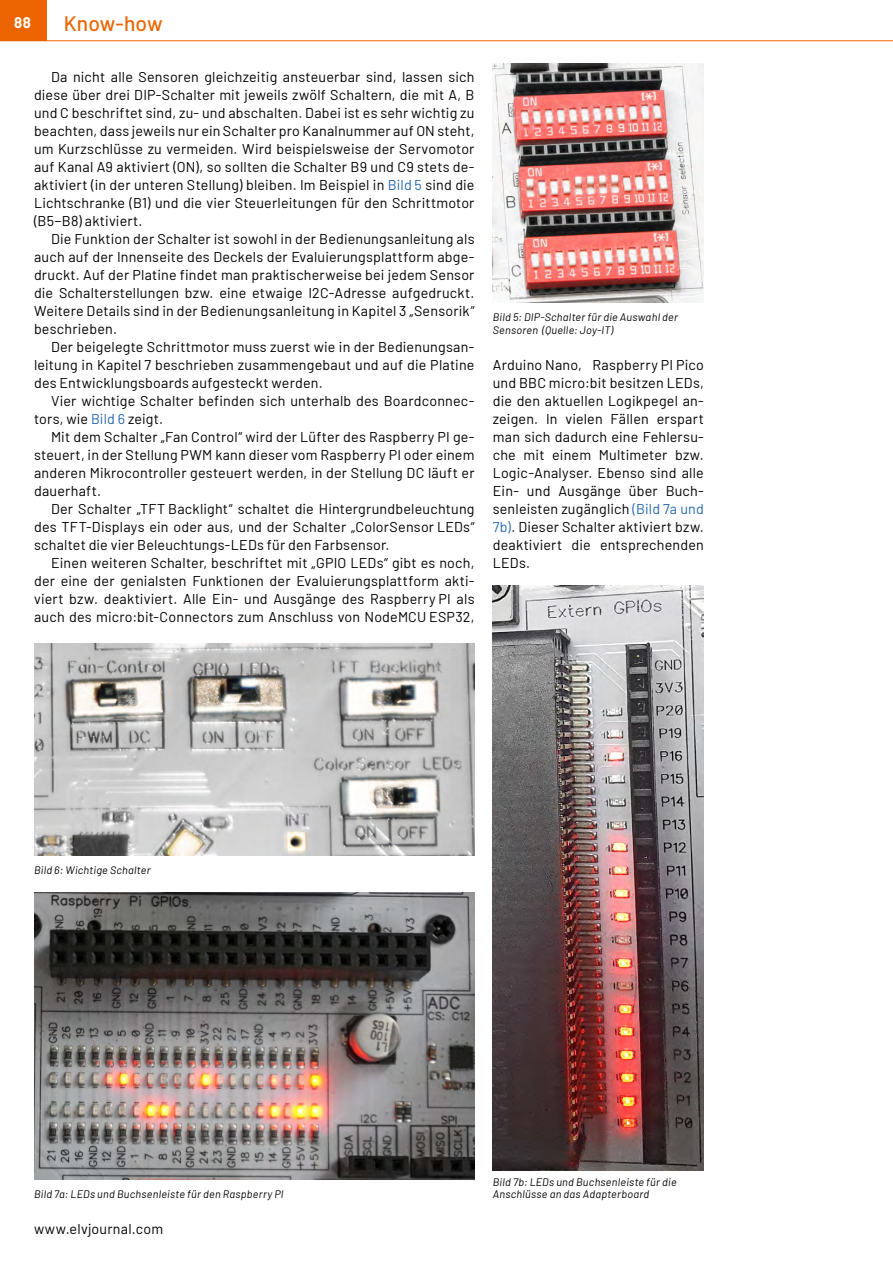
<style>
.page{position:relative;width:893px;height:1263px;background:#fff}
.page>*{position:absolute;margin:0;border:0;box-sizing:border-box;transform-origin:0 0}
.t1{font:500 21px "Barlow";color:#ec6502}
.t2{font:700 15px "Barlow";color:#fff}
.t3{font:14.25px/18px "Barlow";letter-spacing:.015em;color:#000;text-align:justify}
.t4{font:italic 10.8px/12.5px "Barlow";letter-spacing:.025em;color:#000}
.s1{color:#2769b2}
</style>
<div class="page">
<div style="left:0;top:0;width:47px;height:40px;background:#ec6502"></div>
<hr style="left:0;top:40px;width:893px;height:1px;background:#ec6502">
<img style="left:493px;top:64px;width:211px;height:238px">
<img style="left:34px;top:643px;width:440px;height:213px">
<img style="left:34px;top:892px;width:440px;height:288px">
<img style="left:493px;top:586px;width:211px;height:584px">
<p class="t2" style="left:14px;top:11px;width:18px">88</p>
<h1 class="t1" style="left:64px;top:8px;width:100px">Know-how</h1>
<p class="t3" style="left:34px;top:67px;width:442px;text-indent:17px">Da nicht alle Sensoren gleichzeitig ansteuerbar sind, lassen sich diese über drei DIP-Schalter mit jeweils zwölf Schaltern, die mit A, B und C beschriftet sind, zu- und abschalten. Dabei ist es sehr wichtig zu beachten, dass jeweils nur ein Schalter pro Kanalnummer auf ON steht, um Kurzschlüsse zu vermeiden. Wird beispielsweise der Servomotor auf Kanal A9 aktiviert (ON), so sollten die Schalter B9 und C9 stets de&shy;aktiviert (in der unteren Stellung) bleiben. Im Beispiel in <span class="s1">Bild 5</span> sind die Lichtschranke (B1) und die vier Steuerleitungen für den Schrittmotor (B5−B8) aktiviert.</p>
<p class="t3" style="left:34px;top:229px;width:442px;text-indent:17px">Die Funktion der Schalter ist sowohl in der Bedienungsanleitung als auch auf der Innenseite des Deckels der Evaluierungsplattform abge&shy;druckt. Auf der Platine findet man praktischerweise bei jedem Sensor die Schalterstellungen bzw. eine etwaige I2C-Adresse aufgedruckt.<br>Weitere Details sind in der Bedienungsanleitung in Kapitel 3 „Sensorik“ beschrieben.</p>
<p class="t3" style="left:34px;top:337px;width:442px;text-indent:17px">Der beigelegte Schrittmotor muss zuerst wie in der Bedienungsan&shy;leitung in Kapitel 7 beschrieben zusammengebaut und auf die Platine des Entwicklungsboards aufgesteckt werden.</p>
<p class="t3" style="left:34px;top:391px;width:442px;text-indent:17px">Vier wichtige Schalter befinden sich unterhalb des Boardconnec&shy;tors, wie <span class="s1">Bild 6</span> zeigt.</p>
<p class="t3" style="left:34px;top:427px;width:442px;text-indent:17px">Mit dem Schalter „Fan Control“ wird der Lüfter des Raspberry PI ge&shy;steuert, in der Stellung PWM kann dieser vom Raspberry PI oder einem anderen Mikrocontroller gesteuert werden, in der Stellung DC läuft er dauerhaft.</p>
<p class="t3" style="left:34px;top:498px;width:442px;text-indent:17px">Der Schalter „TFT Backlight“ schaltet die Hintergrundbeleuchtung des TFT-Displays ein oder aus, und der Schalter „ColorSensor LEDs“ schaltet die vier Beleuchtungs-LEDs für den Farbsensor.</p>
<p class="t3" style="left:34px;top:552px;width:442px;text-indent:17px">Einen weiteren Schalter, beschriftet mit „GPIO LEDs“ gibt es noch, der eine der genialsten Funktionen der Evaluierungsplattform akti&shy;viert bzw. deaktiviert. Alle Ein- und Ausgänge des Raspberry PI als auch des micro:bit-Connectors zum Anschluss von NodeMCU ESP32,</p>
<p class="t4" style="left:493px;top:310px;width:187px">Bild 5: DIP-Schalter für die Auswahl der<br>Sensoren (Quelle: Joy-IT)</p>
<p class="t3" style="left:493px;top:355px;width:213px">Arduino Nano, Raspberry PI Pico und BBC micro:bit besitzen LEDs, die den aktuellen Logikpegel an&shy;zeigen. In vielen Fällen erspart man sich dadurch eine Fehlersu&shy;che mit einem Multimeter bzw.<br>Logic-Analyser. Ebenso sind alle Ein- und Ausgänge über Buch&shy;senleisten zugänglich <span class="s1">(Bild 7a und 7b)</span>. Dieser Schalter aktiviert bzw. deaktiviert die entsprechenden LEDs.</p>
<p class="t4" style="left:34px;top:863px;width:118px">Bild 6: Wichtige Schalter</p>
<p class="t4" style="left:34px;top:1187px;width:251px">Bild 7a: LEDs und Buchsenleiste für den Raspberry PI</p>
<p class="t3" style="left:34px;top:1219px;width:131px">www.elvjournal.com</p>
<p class="t4" style="left:493px;top:1174px;width:185px">Bild 7b: LEDs und Buchsenleiste für die<br>Anschlüsse an das Adapterboard</p>
</div>
